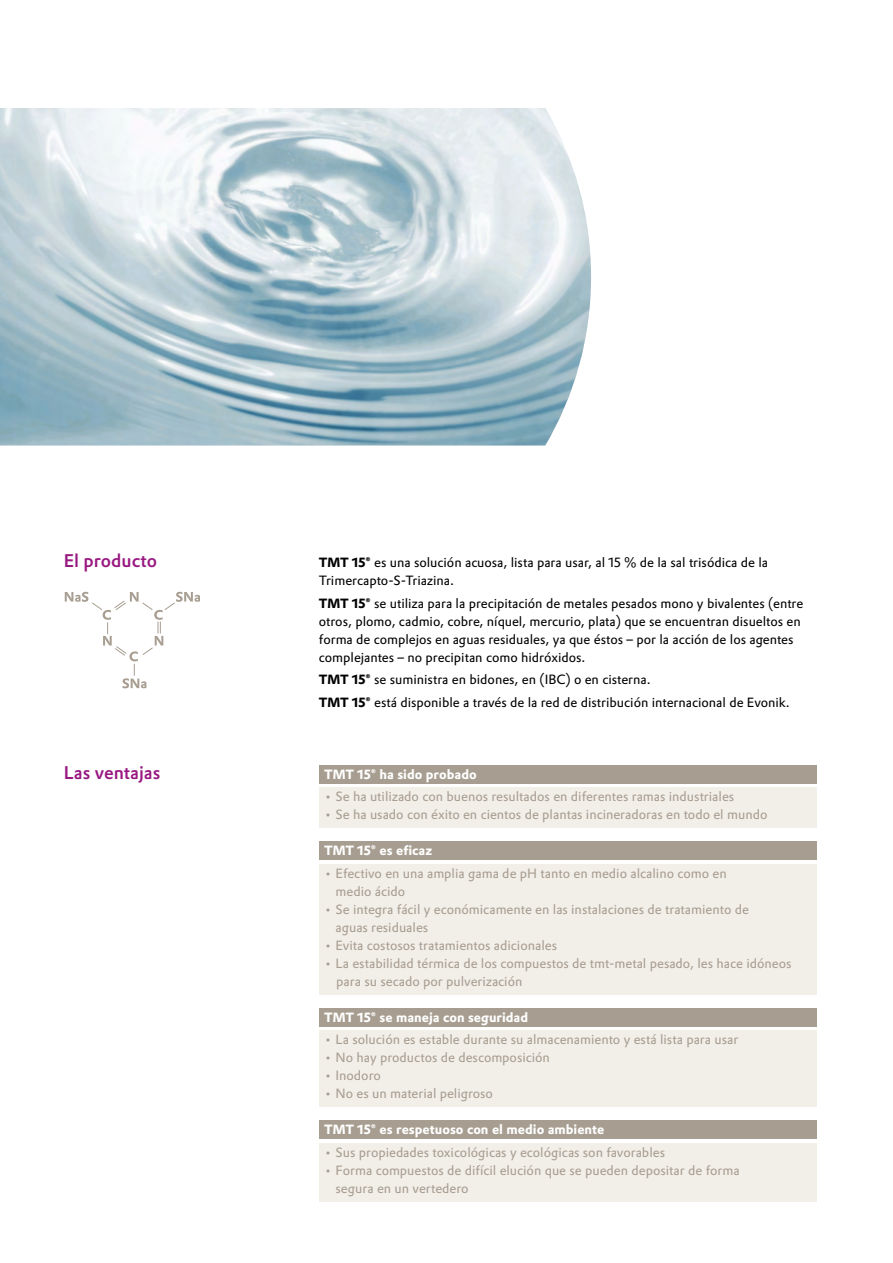
<style>
.page{position:relative;width:893px;height:1263px;background:#fff}
.page>*{position:absolute;margin:0;border:0;box-sizing:border-box;transform-origin:0 0}
._12_Copy_Prokyon_12{font:500 18px "Evonik Prokyon";color:#981881}
._08_Copy_Prokyon_8_7{font:13.2px/18px "Evonik Prokyon";color:#a79e91}
._08_Copy_Prokyon_8_7-2{font:13.2px/18px "Evonik Prokyon";color:#000}
._08_Copy_Prokyon_8_7-3{font:700 13.2px "Evonik Prokyon";color:#fff}
.s1{font-weight:700}
</style>
<div class="page">
<img style="left:0;top:108px;width:591px;height:338px">
<svg style="left:65px;top:592px;width:135px;height:96px"></svg>
<div style="left:319px;top:765px;width:497px;height:18px;background:#a79e91"></div>
<div style="left:319px;top:842px;width:497px;height:18px;background:#a79e91"></div>
<div style="left:319px;top:1008px;width:497px;height:18px;background:#a79e91"></div>
<div style="left:319px;top:1121px;width:497px;height:18px;background:#a79e91"></div>
<div style="left:319px;top:788px;width:497px;height:40px;background:#f2eee8"></div>
<div style="left:319px;top:864px;width:497px;height:131px;background:#f2eee8"></div>
<div style="left:319px;top:1031px;width:497px;height:76px;background:#f2eee8"></div>
<div style="left:319px;top:1143px;width:497px;height:59px;background:#f2eee8"></div>
<p class="_12_Copy_Prokyon_12" style="left:64px;top:546px;width:95px">El producto</p>
<p class="_12_Copy_Prokyon_12" style="left:64px;top:758px;width:98px">Las ventajas</p>
<p class="_08_Copy_Prokyon_8_7-2" style="left:319px;top:553px;width:451px"><span class="s1">TMT 15®</span> es una solución acuosa, lista para usar, al 15 % de la sal trisódica de la<br>Trimercapto-S-Triazina.</p>
<p class="_08_Copy_Prokyon_8_7-2" style="left:319px;top:593px;width:486px"><span class="s1">TMT 15®</span> se utiliza para la precipitación de metales pesados mono y bivalentes (entre otros, plomo, cadmio, cobre, níquel, mercurio, plata) que se encuentran disueltos en forma de complejos en aguas residuales, ya que éstos – por la acción de los agentes complejantes – no precipitan como hidróxidos.</p>
<p class="_08_Copy_Prokyon_8_7-2" style="left:319px;top:670px;width:333px"><span class="s1">TMT 15®</span> se suministra en bidones, en (IBC) o en cisterna.</p>
<p class="_08_Copy_Prokyon_8_7-2" style="left:319px;top:692px;width:472px"><span class="s1">TMT 15®</span> está disponible a través de la red de distribución internacional de Evonik.</p>
<p class="_08_Copy_Prokyon_8_7-3" style="left:324px;top:763px;width:154px">TMT 15® ha sido probado</p>
<p class="_08_Copy_Prokyon_8_7" style="left:324px;top:787px;width:411px">• Se ha utilizado con buenos resultados en diferentes ramas industriales</p>
<p class="_08_Copy_Prokyon_8_7" style="left:324px;top:805px;width:445px">• Se ha usado con éxito en cientos de plantas incineradoras en todo el mundo</p>
<p class="_08_Copy_Prokyon_8_7-3" style="left:324px;top:840px;width:109px">TMT 15® es eficaz</p>
<p class="_08_Copy_Prokyon_8_7" style="left:335px;top:863px;width:393px;text-indent:-11px">• Efectivo en una amplia gama de pH tanto en medio alcalino como en medio ácido</p>
<p class="_08_Copy_Prokyon_8_7" style="left:335px;top:899px;width:415px;text-indent:-11px">• Se integra fácil y económicamente en las instalaciones de tratamiento de aguas residuales</p>
<p class="_08_Copy_Prokyon_8_7" style="left:324px;top:935px;width:234px">• Evita costosos tratamientos adicionales</p>
<p class="_08_Copy_Prokyon_8_7" style="left:336px;top:953px;width:457px;text-indent:-12px">• La estabilidad térmica de los compuestos de tmt-metal pesado, les hace idóneos para su secado por pulverización</p>
<p class="_08_Copy_Prokyon_8_7-3" style="left:324px;top:1006px;width:205px">TMT 15® se maneja con seguridad</p>
<p class="_08_Copy_Prokyon_8_7" style="left:324px;top:1030px;width:416px">• La solución es estable durante su almacenamiento y está lista para usar</p>
<p class="_08_Copy_Prokyon_8_7" style="left:324px;top:1048px;width:227px">• No hay productos de descomposición</p>
<p class="_08_Copy_Prokyon_8_7" style="left:324px;top:1066px;width:58px">• Inodoro</p>
<p class="_08_Copy_Prokyon_8_7" style="left:324px;top:1084px;width:170px">• No es un material peligroso</p>
<p class="_08_Copy_Prokyon_8_7-3" style="left:324px;top:1119px;width:282px">TMT 15® es respetuoso con el medio ambiente</p>
<p class="_08_Copy_Prokyon_8_7" style="left:324px;top:1142px;width:342px">• Sus propiedades toxicológicas y ecológicas son favorables</p>
<p class="_08_Copy_Prokyon_8_7" style="left:335px;top:1160px;width:406px;text-indent:-11px">• Forma compuestos de difícil elución que se pueden depositar de forma segura en un vertedero</p>
</div>
